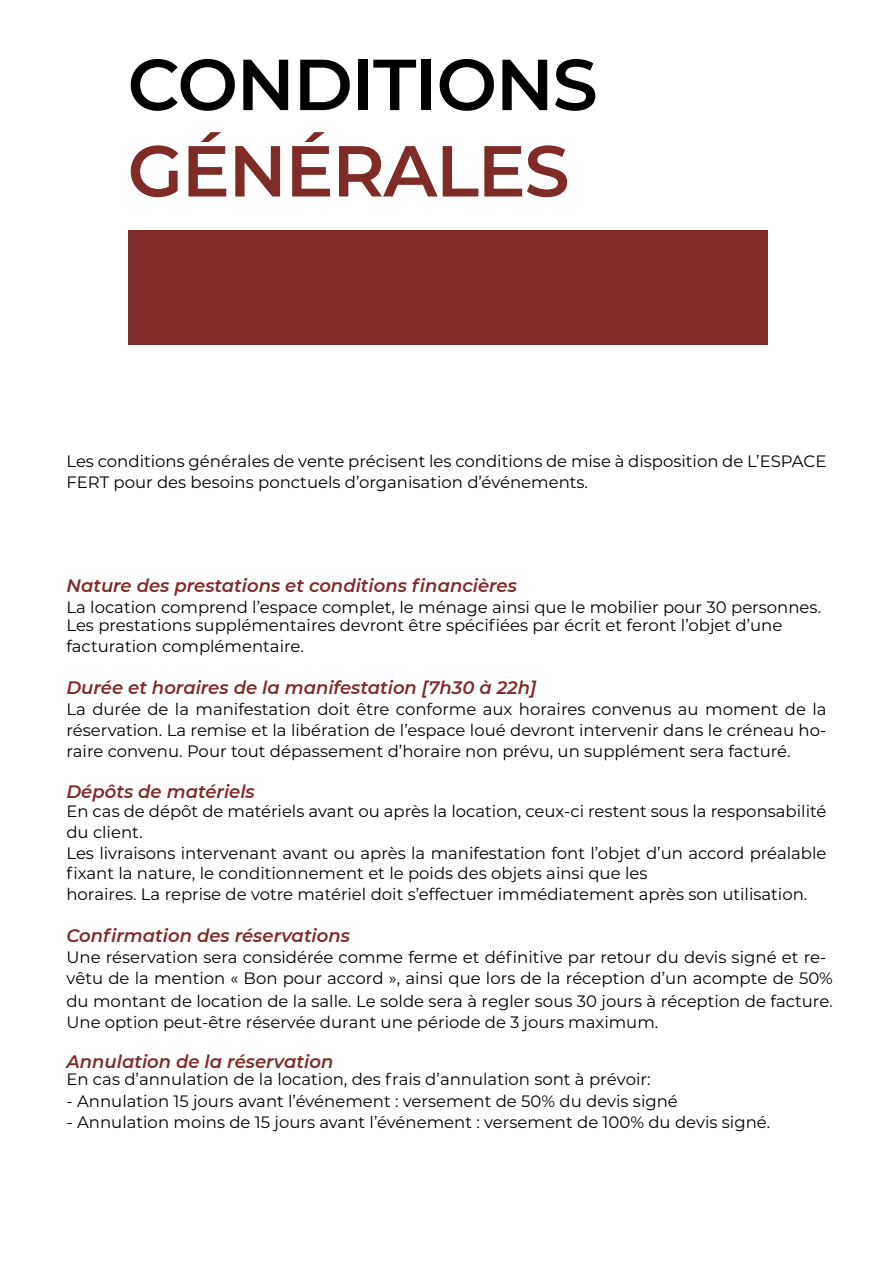
<style>
.page{position:relative;width:893px;height:1263px;background:#fff}
.page>*{position:absolute;margin:0;border:0;box-sizing:border-box;transform-origin:0 0}
.t1{font:600 72px "Montserrat";letter-spacing:-.02em;color:#000}
.t2{font:600 72px "Montserrat";letter-spacing:-.02em;color:#7f2c29}
.t3{font:italic 600 18px "Montserrat";color:#7f2c29}
.t4{font:16.5px/21px "Montserrat";color:#000}
</style>
<div class="page">
<div style="left:128px;top:230px;width:639px;height:114px;background:#7f2c29"></div>
<h1 class="t1" style="left:128px;top:33px;width:472px">CONDITIONS</h1>
<h1 class="t2" style="left:128px;top:120px;width:444px">GÉNÉRALES</h1>
<p class="t4" style="left:66px;top:450px;width:762px">Les conditions générales de vente précisent les conditions de mise à disposition de L’ESPACE<br>FERT pour des besoins ponctuels d’organisation d’événements.</p>
<p class="t3" style="left:66px;top:573px;width:452px">Nature des prestations et conditions financières</p>
<p class="t4" style="left:66px;top:597px;width:756px;line-height:18.5px">La location comprend l’espace complet, le ménage ainsi que le mobilier pour 30 personnes.<br>Les prestations supplémentaires devront être spécifiées par écrit et feront l’objet d’une</p>
<p class="t4" style="left:66px;top:635px;width:239px">facturation complémentaire.</p>
<p class="t3" style="left:66px;top:675px;width:471px">Durée et horaires de la manifestation [7h30 à 22h]</p>
<p class="t4" style="left:66px;top:698px;width:762px;text-align:justify">La durée de la manifestation doit être conforme aux horaires convenus au moment de la réservation. La remise et la libération de l’espace loué devront intervenir dans le créneau ho&shy;raire convenu. Pour tout dépassement d’horaire non prévu, un supplément sera facturé.</p>
<p class="t3" style="left:66px;top:779px;width:190px">Dépôts de matériels</p>
<p class="t4" style="left:66px;top:800px;width:761px">En cas de dépôt de matériels avant ou après la location, ceux-ci restent sous la responsabilité du client.<br>Les livraisons intervenant avant ou après la manifestation font l’objet d’un accord préalable fixant la nature, le conditionnement et le poids des objets ainsi que les<br>horaires. La reprise de votre matériel doit s’effectuer immédiatement après son utilisation.</p>
<p class="t3" style="left:66px;top:923px;width:285px">Confirmation des réservations</p>
<p class="t4" style="left:66px;top:946px;width:768px">Une réservation sera considérée comme ferme et définitive par retour du devis signé et re&shy;vêtu de la mention « Bon pour accord », ainsi que lors de la réception d’un acompte de 50%</p>
<p class="t4" style="left:66px;top:989px;width:768px">du montant de location de la salle. Le solde sera à regler sous 30 jours à réception de facture.<br>Une option peut-être réservée durant une période de 3 jours maximum.</p>
<p class="t3" style="left:66px;top:1049px;width:268px">Annulation de la réservation</p>
<p class="t4" style="left:66px;top:1068px;width:586px">En cas d’annulation de la location, des frais d’annulation sont à prévoir:</p>
<p class="t4" style="left:66px;top:1090px;width:613px">- Annulation 15 jours avant l’événement : versement de 50% du devis signé</p>
<p class="t4" style="left:66px;top:1111px;width:705px">- Annulation moins de 15 jours avant l’événement : versement de 100% du devis signé.</p>
</div>
